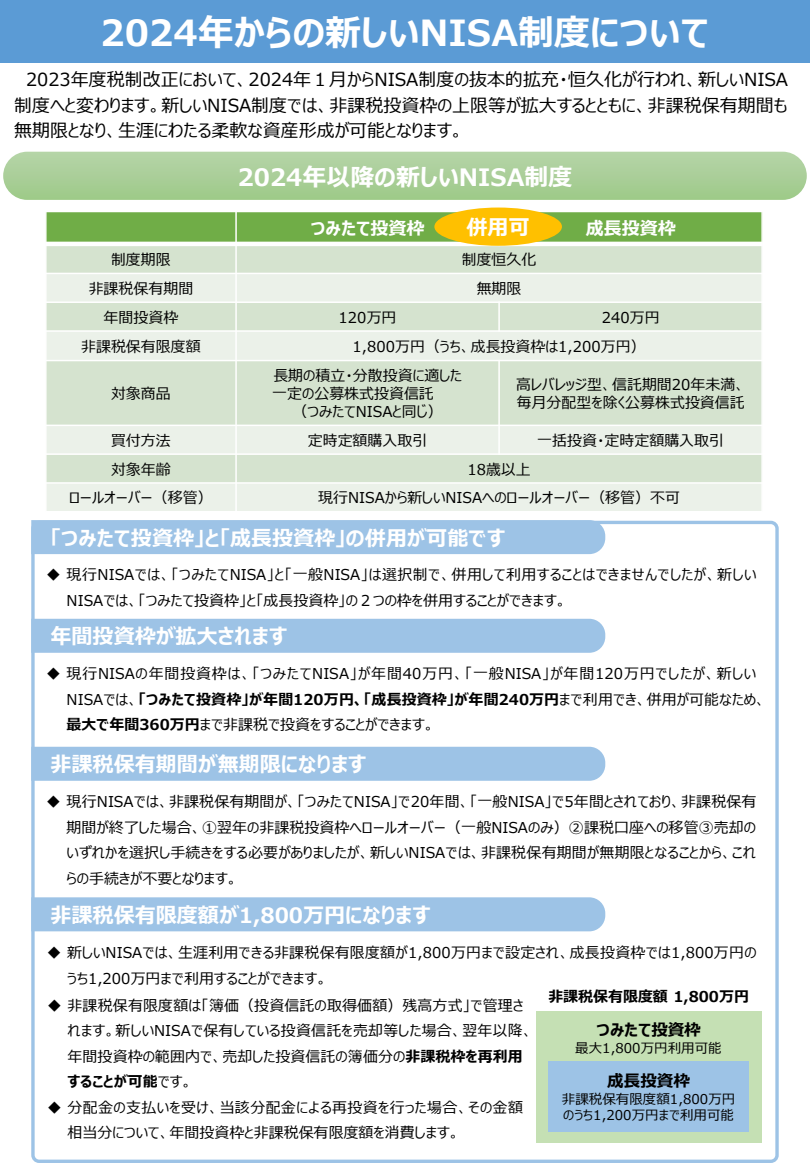
<style>
.page{position:relative;width:810px;height:1170px;background:#fff}
.page>*{position:absolute;margin:0;border:0;box-sizing:border-box;transform-origin:0 0}
.t1{font:700 36px "Meiryo UI";color:#fff}
.t2{font:700 24px "Meiryo UI";color:#fff}
.t3{font:700 21.15px "Meiryo UI";color:#fff}
.t4{font:700 21px "Meiryo UI";color:#fff}
.t5{font:18px/25.5px "Meiryo UI";color:#000;text-align:justify}
.t6{font:700 18px "Meiryo UI";color:#fff}
.t7{font:700 16.5px "Meiryo UI";color:#000}
.t8{font:15px/25.5px "Meiryo UI";letter-spacing:.005em;color:#000}
.t9{font:15px/25.5px "Meiryo UI";letter-spacing:.045em;color:#000}
.t10{font:700 15px "Meiryo UI";color:#000}
.t11{font:13.5px/16.2px "Meiryo UI";color:#000}
.s1{font-weight:700}
</style>
<div class="page">
<div style="left:3px;top:152px;width:804px;height:48px;background:linear-gradient(to bottom,#b6d4a8,#9eca89);border-radius:24px"></div>
<div style="left:0;top:0;width:810px;height:63px;background:#5b9bd5"></div>
<div style="left:31px;top:520px;width:574px;height:34px;background:#9dc3e6"></div>
<div style="left:46px;top:212px;width:190px;height:32px;background:#70ad47"></div>
<div style="left:236px;top:212px;width:263px;height:32px;background:#70ad47"></div>
<div style="left:499px;top:212px;width:263px;height:32px;background:#70ad47"></div>
<div style="left:46px;top:244px;width:190px;height:29px;background:#d5e3cf"></div>
<div style="left:236px;top:244px;width:526px;height:29px;background:#d5e3cf"></div>
<div style="left:46px;top:273px;width:190px;height:29px;background:#ebf1e9"></div>
<div style="left:236px;top:273px;width:526px;height:29px;background:#ebf1e9"></div>
<div style="left:46px;top:302px;width:190px;height:29px;background:#d5e3cf"></div>
<div style="left:236px;top:302px;width:263px;height:29px;background:#d5e3cf"></div>
<div style="left:499px;top:302px;width:263px;height:29px;background:#d5e3cf"></div>
<div style="left:46px;top:331px;width:190px;height:30px;background:#ebf1e9"></div>
<div style="left:236px;top:331px;width:526px;height:30px;background:#ebf1e9"></div>
<div style="left:46px;top:361px;width:190px;height:64px;background:#d5e3cf"></div>
<div style="left:236px;top:361px;width:263px;height:64px;background:#d5e3cf"></div>
<div style="left:499px;top:361px;width:263px;height:64px;background:#d5e3cf"></div>
<div style="left:46px;top:425px;width:190px;height:29px;background:#ebf1e9"></div>
<div style="left:236px;top:425px;width:263px;height:29px;background:#ebf1e9"></div>
<div style="left:499px;top:425px;width:263px;height:29px;background:#ebf1e9"></div>
<div style="left:46px;top:454px;width:190px;height:29px;background:#d5e3cf"></div>
<div style="left:236px;top:454px;width:526px;height:29px;background:#d5e3cf"></div>
<div style="left:46px;top:483px;width:190px;height:29px;background:#ebf1e9"></div>
<div style="left:236px;top:483px;width:526px;height:29px;background:#ebf1e9"></div>
<hr style="left:235px;top:211px;width:2px;height:302px;background:#fff">
<hr style="left:498px;top:301px;width:2px;height:31px;background:#fff">
<hr style="left:498px;top:360px;width:2px;height:95px;background:#fff">
<hr style="left:45px;top:242px;width:718px;height:4px;background:#fff">
<hr style="left:45px;top:273px;width:718px;height:1px;background:#fff">
<hr style="left:45px;top:301px;width:718px;height:2px;background:#fff">
<hr style="left:45px;top:330px;width:718px;height:2px;background:#fff">
<hr style="left:45px;top:360px;width:718px;height:1px;background:#fff">
<hr style="left:45px;top:425px;width:718px;height:1px;background:#fff">
<hr style="left:45px;top:453px;width:718px;height:2px;background:#fff">
<hr style="left:45px;top:482px;width:718px;height:2px;background:#fff">
<hr style="left:45px;top:211px;width:2px;height:302px;background:#fff">
<hr style="left:761px;top:211px;width:2px;height:302px;background:#fff">
<hr style="left:45px;top:511px;width:718px;height:2px;background:#fff">
<div style="left:434px;top:208px;width:128px;height:38px;background:#ffc000;border-radius:50%"></div>
<div style="left:31px;top:747px;width:574px;height:34px;background:#9dc3e6"></div>
<div style="left:31px;top:619px;width:574px;height:34px;background:#9dc3e6"></div>
<div style="left:31px;top:897px;width:574px;height:34px;background:#9dc3e6"></div>
<div style="left:536px;top:1011px;width:226px;height:132px;background:#c5e0b4"></div>
<div style="left:548px;top:1061px;width:201px;height:71px;background:#9dc3e6"></div>
<p class="t1" style="left:101px;top:8px;width:610px">2024年からの新しいNISA制度について</p>
<p class="t5" style="left:14px;top:65px;width:776px;text-indent:12px">2023年度税制改正において、2024年１月からNISA制度の抜本的拡充・恒久化が行われ、新しいNISA制度へと変わります。新しいNISA制度では、非課税投資枠の上限等が拡大するとともに、非課税保有期間も無期限となり、生涯にわたる柔軟な資産形成が可能となります。</p>
<p class="t2" style="left:238px;top:160px;width:336px">2024年以降の新しいNISA制度</p>
<p class="t3" style="left:467px;top:213px;width:65px">併用可</p>
<p class="t6" style="left:311px;top:216px;width:115px">つみたて投資枠</p>
<p class="t6" style="left:586px;top:216px;width:91px">成長投資枠</p>
<p class="t8" style="left:111px;top:245px;width:61px">制度期限</p>
<p class="t8" style="left:462px;top:245px;width:76px">制度恒久化</p>
<p class="t8" style="left:89px;top:274px;width:106px">非課税保有期間</p>
<p class="t8" style="left:477px;top:274px;width:46px">無期限</p>
<p class="t8" style="left:104px;top:303px;width:76px">年間投資枠</p>
<p class="t8" style="left:339px;top:303px;width:59px">120万円</p>
<p class="t8" style="left:602px;top:303px;width:59px">240万円</p>
<p class="t8" style="left:81px;top:332px;width:121px">非課税保有限度額</p>
<p class="t8" style="left:352px;top:332px;width:295px">1,800万円（うち、成長投資枠は1,200万円）</p>
<p class="t8" style="left:111px;top:379px;width:61px">対象商品</p>
<p class="t8" style="left:273px;top:361px;width:190px">長期の積立・分散投資に適した</p>
<p class="t8" style="left:272px;top:379px;width:163px">一定の公募株式投資信託</p>
<p class="t8" style="left:292px;top:397px;width:152px">（つみたてNISAと同じ）</p>
<p class="t8" style="left:516px;top:374px;width:231px;line-height:18px">高レバレッジ型、信託期間20年未満、毎月分配型を除く公募株式投資信託</p>
<p class="t8" style="left:111px;top:426px;width:61px">買付方法</p>
<p class="t8" style="left:308px;top:426px;width:121px">定時定額購入取引</p>
<p class="t8" style="left:537px;top:426px;width:188px">一括投資・定時定額購入取引</p>
<p class="t8" style="left:111px;top:455px;width:61px">対象年齢</p>
<p class="t8" style="left:467px;top:455px;width:65px">18歳以上</p>
<p class="t8" style="left:69px;top:484px;width:145px">ロールオーバー（移管）</p>
<p class="t8" style="left:318px;top:484px;width:363px">現行NISAから新しいNISAへのロールオーバー（移管）不可</p>
<p class="t4" style="left:51px;top:523px;width:456px">「つみたて投資枠」と「成長投資枠」の併用が可能です</p>
<p class="t8" style="left:67px;top:560px;width:691px;text-indent:-20px">◆ 現行NISAでは、「つみたてNISA」と「一般NISA」は選択制で、併用して利用することはできませんでしたが、新しい<br>NISAでは、「つみたて投資枠」と「成長投資枠」の２つの枠を併用することができます。</p>
<p class="t4" style="left:51px;top:622px;width:238px">年間投資枠が拡大されます</p>
<p class="t9" style="left:67px;top:660px;width:701px;text-indent:-20px">◆ 現行NISAの年間投資枠は、「つみたてNISA」が年間40万円、「一般NISA」が年間120万円でしたが、新しい<br>NISAでは、<span class="s1">「つみたて投資枠」が年間120万円、「成長投資枠」が年間240万円</span>まで利用でき、併用が可能なため、<span class="s1">最大で年間360万円</span>まで非課税で投資をすることができます。</p>
<p class="t4" style="left:51px;top:750px;width:317px">非課税保有期間が無期限になります</p>
<p class="t8" style="left:67px;top:788px;width:691px;text-align:justify;text-indent:-20px">◆ 現行NISAでは、非課税保有期間が、「つみたてNISA」で20年間、「一般NISA」で5年間とされており、非課税保有期間が終了した場合、①翌年の非課税投資枠へロールオーバー（一般NISAのみ）②課税口座への移管③売却のいずれかを選択し手続きをする必要がありましたが、新しいNISAでは、非課税保有期間が無期限となることから、これらの手続きが不要となります。</p>
<p class="t3" style="left:51px;top:901px;width:381px">非課税保有限度額が1,800万円になります</p>
<p class="t8" style="left:67px;top:938px;width:691px;text-indent:-20px">◆ 新しいNISAでは、生涯利用できる非課税保有限度額が1,800万円まで設定され、成長投資枠では1,800万円のうち1,200万円まで利用することができます。</p>
<p class="t8" style="left:68px;top:991px;width:467px;text-indent:-20px">◆ 非課税保有限度額は「簿価（投資信託の取得価額）残高方式」で管理されます。新しいNISAで保有している投資信託を売却等した場合、翌年以降、年間投資枠の範囲内で、売却した投資信託の簿価分の<span class="s1">非課税枠を再利用することが可能</span>です。</p>
<p class="t8" style="left:68px;top:1093px;width:457px;text-indent:-20px">◆ 分配金の支払いを受け、当該分配金による再投資を行った場合、その金額相当分について、年間投資枠と非課税保有限度額を消費します。</p>
<p class="t10" style="left:548px;top:986px;width:202px">非課税保有限度額 1,800万円</p>
<p class="t7" style="left:596px;top:1019px;width:106px">つみたて投資枠</p>
<p class="t11" style="left:575px;top:1039px;width:148px">最大1,800万円利用可能</p>
<p class="t7" style="left:607px;top:1070px;width:84px">成長投資枠</p>
<p class="t11" style="left:562px;top:1089px;width:175px">非課税保有限度額1,800万円のうち1,200万円まで利用可能</p>
</div>
